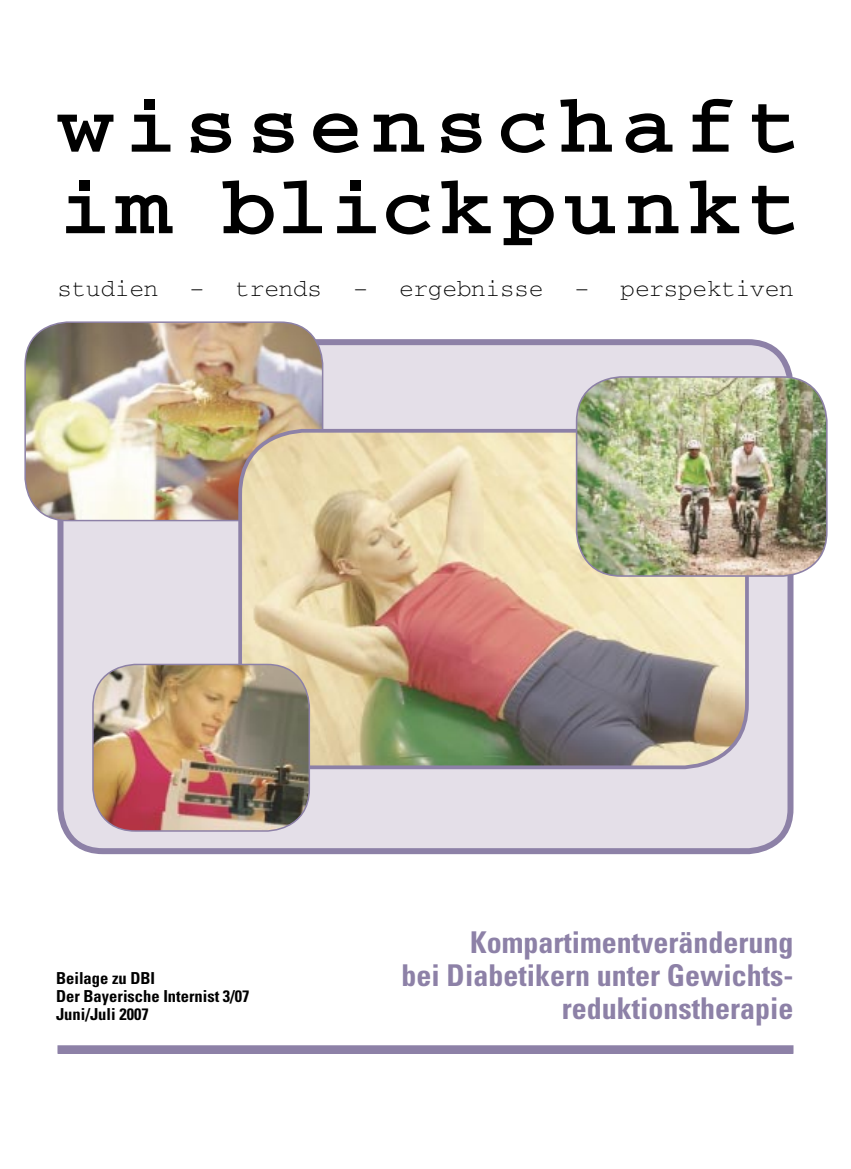
<style>
.page{position:relative;width:851px;height:1169px;background:#fff}
.page>*{position:absolute;margin:0;border:0;box-sizing:border-box;transform-origin:0 0}
.t1{font:700 condensed 30px/33px "Univers H";color:#8d81a7;text-align:right}
.t2{font:24px "Courier H";color:#000}
.t3{font:700 condensed 16.5px/18px "Univers H";color:#000}
</style>
<div class="page">
<div style="left:58px;top:1046px;width:734px;height:7px;background:#8d81a7"></div>
<div style="left:57px;top:1045px;width:736px;height:8px;border:2px solid #8d81a7"></div>
<div style="left:60px;top:342px;width:730px;height:509px;background:#e4dfe8;border-radius:43px"></div>
<div style="left:57px;top:339px;width:736px;height:515px;border:6px solid #8d81a7;border-radius:43px"></div>
<img style="left:25px;top:323px;width:297px;height:197px;border-radius:43px">
<div style="left:24px;top:321px;width:299px;height:200px;border:2px solid #8d81a7;border-radius:43px"></div>
<img style="left:240px;top:431px;width:507px;height:334px">
<div style="left:238px;top:429px;width:510px;height:340px;border:4px solid #8d81a7;border-radius:64px"></div>
<img style="left:576px;top:377px;width:250px;height:199px;border-radius:45px">
<div style="left:575px;top:376px;width:252px;height:201px;border:2px solid #8d81a7;border-radius:45px"></div>
<img style="left:94px;top:664px;width:215px;height:167px;border-radius:43px">
<div style="left:92px;top:663px;width:218px;height:168px;border:2px solid #8d81a7;border-radius:43px"></div>
<svg style="left:66px;top:196px;width:39px;height:37px"></svg>
<svg style="left:115px;top:195px;width:57px;height:38px"></svg>
<svg style="left:222px;top:180px;width:52px;height:54px"></svg>
<svg style="left:283px;top:180px;width:39px;height:53px"></svg>
<svg style="left:337px;top:196px;width:39px;height:37px"></svg>
<svg style="left:386px;top:194px;width:44px;height:40px"></svg>
<svg style="left:441px;top:180px;width:49px;height:53px"></svg>
<svg style="left:503px;top:195px;width:50px;height:50px"></svg>
<svg style="left:565px;top:196px;width:50px;height:38px"></svg>
<svg style="left:628px;top:195px;width:50px;height:38px"></svg>
<svg style="left:689px;top:180px;width:50px;height:53px"></svg>
<svg style="left:752px;top:186px;width:42px;height:48px"></svg>
<svg style="left:57px;top:115px;width:56px;height:37px"></svg>
<svg style="left:132px;top:115px;width:38px;height:37px"></svg>
<svg style="left:190px;top:113px;width:41px;height:40px"></svg>
<svg style="left:253px;top:113px;width:41px;height:40px"></svg>
<svg style="left:313px;top:113px;width:46px;height:40px"></svg>
<svg style="left:374px;top:113px;width:50px;height:39px"></svg>
<svg style="left:440px;top:113px;width:41px;height:40px"></svg>
<svg style="left:501px;top:113px;width:44px;height:40px"></svg>
<svg style="left:560px;top:99px;width:52px;height:53px"></svg>
<svg style="left:625px;top:113px;width:47px;height:40px"></svg>
<svg style="left:692px;top:99px;width:41px;height:53px"></svg>
<svg style="left:752px;top:104px;width:42px;height:49px"></svg>
<div style="left:144px;top:99px;width:11px;height:11px;background:#000"></div>
<div style="left:79px;top:180px;width:11px;height:11px;background:#000"></div>
<div style="left:350px;top:180px;width:10px;height:11px;background:#000"></div>
<p class="t2" style="left:57px;top:273px;width:102px">studien</p>
<p class="t2" style="left:190px;top:273px;width:134px">– trends</p>
<p class="t2" style="left:353px;top:273px;width:191px">– ergebnisse</p>
<p class="t2" style="left:574px;top:273px;width:220px">– perspektiven</p>
<p class="t3" style="left:56px;top:969px;width:195px">Beilage zu DBI<br>Der Bayerische Internist 3/07<br>Juni/Juli 2007</p>
<p class="t1" style="left:401px;top:926px;width:393px">Kompartimentveränderung<br>bei Diabetikern unter Gewichts&shy;reduktionstherapie</p>
</div>
